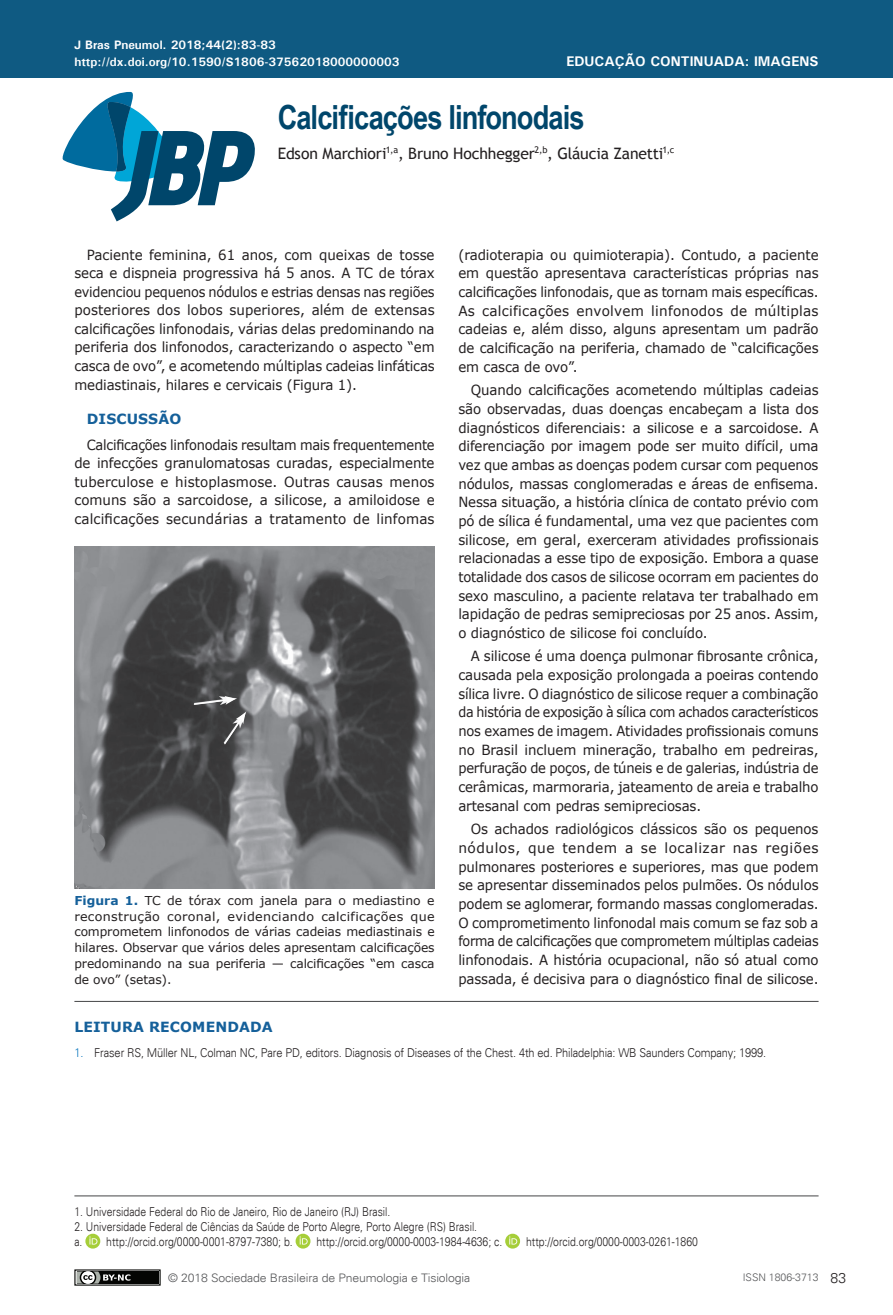
<style>
.page{position:relative;width:893px;height:1315px;background:#fff}
.page>*{position:absolute;margin:0;border:0;box-sizing:border-box;transform-origin:0 0}
.Título{font:700 33.25px "Arial Narrow";letter-spacing:-.025em;color:#00466b}
.Autores{font:15.75px "Trebuchet MS";letter-spacing:-.01em;color:#231f20}
.Corpo_PT{font:14px/18.7px "Verdana";letter-spacing:-.01em;color:#231f20;text-align:justify;scale:.95 1}
.Corpo_PT-2{font:14px/18.6px "Verdana";letter-spacing:-.01em;color:#231f20;text-align:justify;scale:.96 1}
.Corpo_PT-3{font:14px/18.6px "Verdana";letter-spacing:-.01em;color:#231f20;text-align:justify;scale:.93 1}
.t1{font:700 14px "Univers";color:#fff}
.Título_Refer{font:700 14px "Verdana";letter-spacing:.01em;color:#15609a}
.Sub_1{font:700 14px "Verdana";letter-spacing:.01em;color:#15609a}
.t2{font:300 14px "Univers";color:#231f20}
.Legendas{font:12.25px/15.8px "Verdana";letter-spacing:-.01em;color:#231f20;text-align:justify}
.End_2{font:300 12.25px "Univers";color:#231f20;scale:.85 1}
.End_2-2{font:300 12.25px "Univers";color:#231f20;scale:.9 1}
.cabeçalho{font:700 12.25px "Univers";color:#fff}
.Inst_sem_resumo{font:300 12.25px "Univers";color:#231f20;scale:.85 1}
.t3{font:300 11.72px "Univers";letter-spacing:-.01em;color:#57585a;scale:1.04 1}
.t4{font:300 10.5px "Univers";color:#57585a}
.s1{font-weight:700;color:#15609a}
.s2{color:#0072bc}
</style>
<div class="page">
<div style="left:0;top:0;width:893px;height:78px;background:#0f5a82"></div>
<svg style="left:62px;top:91px;width:193px;height:130px"></svg>
<div style="left:75px;top:1270px;width:85px;height:15px;background:#040503"></div>
<div style="left:74px;top:1269px;width:87px;height:16px;border:1px solid #040503"></div>
<svg style="left:74px;top:1269px;width:56px;height:17px"></svg>
<hr style="left:74px;top:1195px;width:745px;height:1px;background:#454647">
<svg style="left:85px;top:1237px;width:16px;height:11px"></svg>
<svg style="left:85px;top:1233px;width:15px;height:15px"></svg>
<svg style="left:89px;top:1236px;width:8px;height:8px"></svg>
<svg style="left:296px;top:1237px;width:15px;height:11px"></svg>
<svg style="left:296px;top:1233px;width:14px;height:15px"></svg>
<svg style="left:300px;top:1236px;width:8px;height:8px"></svg>
<svg style="left:505px;top:1237px;width:16px;height:11px"></svg>
<svg style="left:505px;top:1233px;width:15px;height:15px"></svg>
<svg style="left:509px;top:1236px;width:8px;height:8px"></svg>
<img style="left:74px;top:546px;width:361px;height:343px">
<svg style="left:193px;top:696px;width:43px;height:9px"></svg>
<svg style="left:223px;top:712px;width:23px;height:33px"></svg>
<hr style="left:74px;top:1001px;width:745px;height:1px;background:#454647">
<p class="cabeçalho" style="left:74px;top:38px;width:203px">J Bras Pneumol. 2018;44(2):83-83</p>
<p class="t1" style="left:566px;top:52px;width:254px">EDUCAÇÃO CONTINUADA: IMAGENS</p>
<p class="cabeçalho" style="left:74px;top:54px;width:327px">http://dx.doi.org/10.1590/S1806-37562018000000003</p>
<p class="Título" style="left:278px;top:92px;width:308px">Calcificações linfonodais</p>
<p class="Autores" style="left:278px;top:144px;width:398px">Edson Marchiori<sup>1,a</sup>, Bruno Hochhegger<sup>2,b</sup>, Gláucia Zanetti<sup>1,c</sup></p>
<p class="Corpo_PT-2" style="left:74px;top:245px;width:377px;text-indent:12px">Paciente feminina, 61 anos, com queixas de tosse seca e dispneia progressiva há 5 anos. A TC de tórax evidenciou pequenos nódulos e estrias densas nas regiões posteriores dos lobos superiores, além de extensas calcificações linfonodais, várias delas predominando na periferia dos linfonodos, caracterizando o aspecto “em casca de ovo”, e acometendo múltiplas cadeias linfáticas mediastinais, hilares e cervicais (Figura 1).</p>
<p class="Sub_1" style="left:87px;top:409px;width:96px">DISCUSSÃO</p>
<p class="Corpo_PT-3" style="left:74px;top:435px;width:389px;text-indent:12px">Calcificações linfonodais resultam mais frequentemente de infecções granulomatosas curadas, especialmente tuberculose e histoplasmose. Outras causas menos comuns são a sarcoidose, a silicose, a amiloidose e calcificações secundárias a tratamento de linfomas</p>
<p class="Legendas" style="left:74px;top:892px;width:362px"><span class="s1">Figura 1.</span> TC de tórax com janela para o mediastino e reconstrução coronal, evidenciando calcificações que comprometem linfonodos de várias cadeias mediastinais e hilares. Observar que vários deles apresentam calcificações predominando na sua periferia — calcificações “em casca de ovo” (setas).</p>
<p class="Corpo_PT" style="left:458px;top:245px;width:381px">(radioterapia ou quimioterapia). Contudo, a paciente em questão apresentava características próprias nas calcificações linfonodais, que as tornam mais específicas.<br>As calcificações envolvem linfonodos de múltiplas cadeias e, além disso, alguns apresentam um padrão de calcificação na periferia, chamado de “calcificações em casca de ovo”.</p>
<p class="Corpo_PT" style="left:458px;top:381px;width:381px;text-indent:12px">Quando calcificações acometendo múltiplas cadeias são observadas, duas doenças encabeçam a lista dos diagnósticos diferenciais: a silicose e a sarcoidose. A diferenciação por imagem pode ser muito difícil, uma vez que ambas as doenças podem cursar com pequenos nódulos, massas conglomeradas e áreas de enfisema.<br>Nessa situação, a história clínica de contato prévio com pó de sílica é fundamental, uma vez que pacientes com silicose, em geral, exerceram atividades profissionais relacionadas a esse tipo de exposição. Embora a quase totalidade dos casos de silicose ocorram em pacientes do sexo masculino, a paciente relatava ter trabalhado em lapidação de pedras semipreciosas por 25 anos. Assim, o diagnóstico de silicose foi concluído.</p>
<p class="Corpo_PT" style="left:458px;top:647px;width:381px;text-indent:12px">A silicose é uma doença pulmonar fibrosante crônica, causada pela exposição prolongada a poeiras contendo sílica livre. O diagnóstico de silicose requer a combinação da história de exposição à sílica com achados característicos nos exames de imagem. Atividades profissionais comuns no Brasil incluem mineração, trabalho em pedreiras, perfuração de poços, de túneis e de galerias, indústria de cerâmicas, marmoraria, jateamento de areia e trabalho artesanal com pedras semipreciosas.</p>
<p class="Corpo_PT" style="left:458px;top:819px;width:381px;text-indent:12px">Os achados radiológicos clássicos são os pequenos nódulos, que tendem a se localizar nas regiões pulmonares posteriores e superiores, mas que podem se apresentar disseminados pelos pulmões. Os nódulos podem se aglomerar, formando massas conglomeradas.<br>O comprometimento linfonodal mais comum se faz sob a forma de calcificações que comprometem múltiplas cadeias linfonodais. A história ocupacional, não só atual como passada, é decisiva para o diagnóstico final de silicose.</p>
<p class="Título_Refer" style="left:74px;top:1016px;width:200px">LEITURA RECOMENDADA</p>
<p class="End_2-2" style="left:74px;top:1045px;width:770px"><span class="s2">1.</span> Fraser RS, Müller NL, Colman NC, Pare PD, editors. Diagnosis of Diseases of the Chest. 4th ed. Philadelphia: WB Saunders Company; 1999.</p>
<p class="Inst_sem_resumo" style="left:74px;top:1204px;width:373px">1. Universidade Federal do Rio de Janeiro, Rio de Janeiro (RJ) Brasil.</p>
<p class="End_2" style="left:74px;top:1219px;width:475px">2. Universidade Federal de Ciências da Saúde de Porto Alegre, Porto Alegre (RS) Brasil.</p>
<p class="End_2" style="left:74px;top:1233px;width:258px">a. http://orcid.org/0000-0001-8797-7380; b.</p>
<p class="End_2" style="left:316px;top:1233px;width:220px">http://orcid.org/0000-0003-1984-4636; c.</p>
<p class="End_2" style="left:526px;top:1233px;width:204px">http://orcid.org/0000-0003-0261-1860</p>
<p class="t3" style="left:168px;top:1270px;width:292px">© 2018 Sociedade Brasileira de Pneumologia e Tisiologia</p>
<p class="t4" style="left:743px;top:1271px;width:77px">ISSN 1806-3713</p>
<p class="t2" style="left:831px;top:1269px;width:17px">83</p>
</div>
